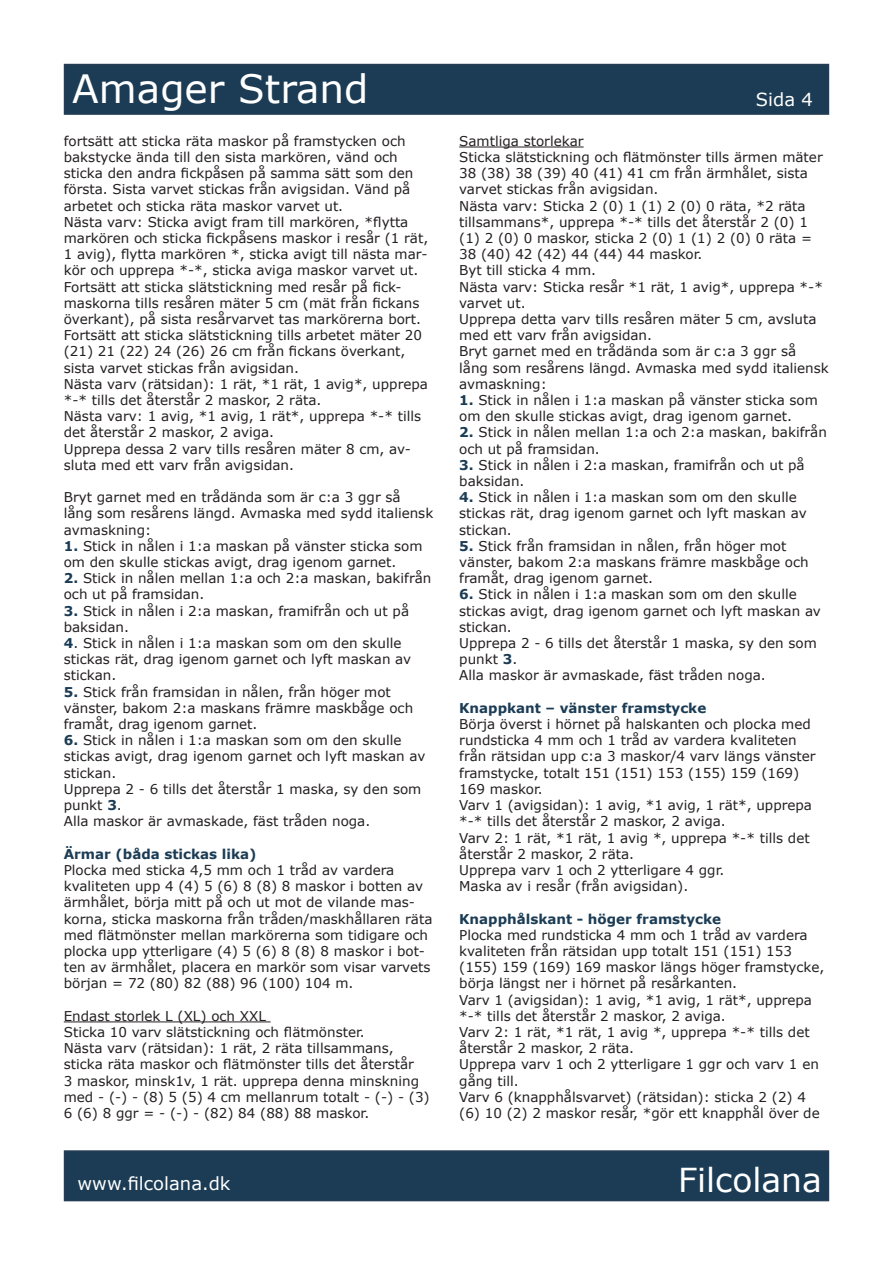
<style>
.page{position:relative;width:893px;height:1263px;background:#fff}
.page>*{position:absolute;margin:0;border:0;box-sizing:border-box;transform-origin:0 0}
.t1{font:39px "Verdana";color:#fff}
.t2{font:33px "Verdana";color:#fff}
.t3{font:18px "Verdana";color:#fff}
.krop{font:13.5px/16.2px "Verdana";color:#231f20}
.krop-2{font:700 13.5px "Verdana";color:#1b3c54}
.s1{font-weight:700;color:#1b3c54}
</style>
<div class="page">
<div style="left:64px;top:64px;width:765px;height:51px;background:#1b3c54;border:2px solid #243c54"></div>
<div style="left:64px;top:1150px;width:765px;height:51px;background:#1b3c54;border:2px solid #243c54"></div>
<hr style="left:64px;top:1021px;width:207px;height:1px;background:#231f20">
<hr style="left:459px;top:147px;width:125px;height:1px;background:#231f20">
<h1 class="t1" style="left:72px;top:62px;width:298px">Amager Strand</h1>
<p class="krop" style="left:64px;top:133px;width:351px">fortsätt att sticka räta maskor på framstycken och bakstycke ända till den sista markören, vänd och sticka den andra fickpåsen på samma sätt som den första. Sista varvet stickas från avigsidan. Vänd på arbetet och sticka räta maskor varvet ut.</p>
<p class="krop" style="left:64px;top:214px;width:366px">Nästa varv: Sticka avigt fram till markören, *flytta markören och sticka fickpåsens maskor i resår (1 rät, 1 avig), flytta markören *, sticka avigt till nästa mar&shy;kör och upprepa *-*, sticka aviga maskor varvet ut.</p>
<p class="krop" style="left:64px;top:278px;width:359px">Fortsätt att sticka slätstickning med resår på fick&shy;maskorna tills resåren mäter 5 cm (mät från fickans överkant), på sista resårvarvet tas markörerna bort.</p>
<p class="krop" style="left:64px;top:327px;width:360px">Fortsätt att sticka slätstickning tills arbetet mäter 20 (21) 21 (22) 24 (26) 26 cm från fickans överkant, sista varvet stickas från avigsidan.</p>
<p class="krop" style="left:64px;top:376px;width:366px">Nästa varv (rätsidan): 1 rät, *1 rät, 1 avig*, upprepa *-* tills det återstår 2 maskor, 2 räta.</p>
<p class="krop" style="left:64px;top:408px;width:359px">Nästa varv: 1 avig, *1 avig, 1 rät*, upprepa *-* tills det återstår 2 maskor, 2 aviga.</p>
<p class="krop" style="left:64px;top:440px;width:349px">Upprepa dessa 2 varv tills resåren mäter 8 cm, av&shy;sluta med ett varv från avigsidan.</p>
<p class="krop" style="left:64px;top:489px;width:371px">Bryt garnet med en trådända som är c:a 3 ggr så<br>lång som resårens längd. Avmaska med sydd italiensk avmaskning:</p>
<p class="krop" style="left:64px;top:538px;width:360px"><span class="s1">1.</span> Stick in nålen i 1:a maskan på vänster sticka som om den skulle stickas avigt, drag igenom garnet.</p>
<p class="krop" style="left:64px;top:570px;width:369px"><span class="s1">2.</span> Stick in nålen mellan 1:a och 2:a maskan, bakifrån och ut på framsidan.</p>
<p class="krop" style="left:64px;top:602px;width:347px"><span class="s1">3.</span> Stick in nålen i 2:a maskan, framifrån och ut på baksidan.</p>
<p class="krop" style="left:64px;top:635px;width:349px"><span class="s1">4</span>. Stick in nålen i 1:a maskan som om den skulle stickas rät, drag igenom garnet och lyft maskan av stickan.</p>
<p class="krop" style="left:64px;top:683px;width:351px"><span class="s1">5.</span> Stick från framsidan in nålen, från höger mot vänster, bakom 2:a maskans främre maskbåge och framåt, drag igenom garnet.</p>
<p class="krop" style="left:64px;top:732px;width:363px"><span class="s1">6.</span> Stick in nålen i 1:a maskan som om den skulle stickas avigt, drag igenom garnet och lyft maskan av stickan.</p>
<p class="krop" style="left:64px;top:781px;width:359px">Upprepa 2 - 6 tills det återstår 1 maska, sy den som punkt <span class="s1">3</span>.</p>
<p class="krop" style="left:64px;top:813px;width:308px">Alla maskor är avmaskade, fäst tråden noga.</p>
<p class="krop-2" style="left:64px;top:844px;width:194px">Ärmar (båda stickas lika)</p>
<p class="krop" style="left:64px;top:862px;width:370px">Plocka med sticka 4,5 mm och 1 tråd av vardera kvaliteten upp 4 (4) 5 (6) 8 (8) 8 maskor i botten av ärmhålet, börja mitt på och ut mot de vilande mas&shy;korna, sticka maskorna från tråden/maskhållaren räta med flätmönster mellan markörerna som tidigare och plocka upp ytterligare (4) 5 (6) 8 (8) 8 maskor i bot&shy;ten av ärmhålet, placera en markör som visar varvets början = 72 (80) 82 (88) 96 (100) 104 m.</p>
<p class="krop" style="left:64px;top:1007px;width:204px">Endast storlek L (XL) och XXL</p>
<p class="krop" style="left:64px;top:1024px;width:302px">Sticka 10 varv slätstickning och flätmönster.</p>
<p class="krop" style="left:64px;top:1040px;width:367px">Nästa varv (rätsidan): 1 rät, 2 räta tillsammans, sticka räta maskor och flätmönster tills det återstår<br>3 maskor, minsk1v, 1 rät. upprepa denna minskning med - (-) - (8) 5 (5) 4 cm mellanrum totalt - (-) - (3)<br>6 (6) 8 ggr = - (-) - (82) 84 (88) 88 maskor.</p>
<h3 class="t3" style="left:756px;top:87px;width:59px">Sida 4</h3>
<p class="krop" style="left:459px;top:133px;width:126px">Samtliga storlekar</p>
<p class="krop" style="left:459px;top:149px;width:365px">Sticka slätstickning och flätmönster tills ärmen mäter<br>38 (38) 38 (39) 40 (41) 41 cm från ärmhålet, sista varvet stickas från avigsidan.</p>
<p class="krop" style="left:459px;top:197px;width:354px">Nästa varv: Sticka 2 (0) 1 (1) 2 (0) 0 räta, *2 räta tillsammans*, upprepa *-* tills det återstår 2 (0) 1 (1) 2 (0) 0 maskor, sticka 2 (0) 1 (1) 2 (0) 0 räta = 38 (40) 42 (42) 44 (44) 44 maskor.</p>
<p class="krop" style="left:459px;top:262px;width:138px">Byt till sticka 4 mm.</p>
<p class="krop" style="left:459px;top:278px;width:365px">Nästa varv: Sticka resår *1 rät, 1 avig*, upprepa *-* varvet ut.</p>
<p class="krop" style="left:459px;top:311px;width:359px">Upprepa detta varv tills resåren mäter 5 cm, avsluta med ett varv från avigsidan.</p>
<p class="krop" style="left:459px;top:343px;width:371px">Bryt garnet med en trådända som är c:a 3 ggr så<br>lång som resårens längd. Avmaska med sydd italiensk avmaskning:</p>
<p class="krop" style="left:459px;top:392px;width:360px"><span class="s1">1.</span> Stick in nålen i 1:a maskan på vänster sticka som om den skulle stickas avigt, drag igenom garnet.</p>
<p class="krop" style="left:459px;top:424px;width:369px"><span class="s1">2.</span> Stick in nålen mellan 1:a och 2:a maskan, bakifrån och ut på framsidan.</p>
<p class="krop" style="left:459px;top:457px;width:347px"><span class="s1">3.</span> Stick in nålen i 2:a maskan, framifrån och ut på baksidan.</p>
<p class="krop" style="left:459px;top:489px;width:349px"><span class="s1">4.</span> Stick in nålen i 1:a maskan som om den skulle stickas rät, drag igenom garnet och lyft maskan av stickan.</p>
<p class="krop" style="left:459px;top:538px;width:351px"><span class="s1">5.</span> Stick från framsidan in nålen, från höger mot vänster, bakom 2:a maskans främre maskbåge och framåt, drag igenom garnet.</p>
<p class="krop" style="left:459px;top:586px;width:363px"><span class="s1">6.</span> Stick in nålen i 1:a maskan som om den skulle stickas avigt, drag igenom garnet och lyft maskan av stickan.</p>
<p class="krop" style="left:459px;top:635px;width:359px">Upprepa 2 - 6 tills det återstår 1 maska, sy den som punkt <span class="s1">3</span>.</p>
<p class="krop" style="left:459px;top:667px;width:308px">Alla maskor är avmaskade, fäst tråden noga.</p>
<p class="krop-2" style="left:459px;top:698px;width:249px">Knappkant – vänster framstycke</p>
<p class="krop" style="left:459px;top:716px;width:358px">Börja överst i hörnet på halskanten och plocka med rundsticka 4 mm och 1 tråd av vardera kvaliteten från rätsidan upp c:a 3 maskor/4 varv längs vänster framstycke, totalt 151 (151) 153 (155) 159 (169)<br>169 maskor.</p>
<p class="krop" style="left:459px;top:797px;width:354px">Varv 1 (avigsidan): 1 avig, *1 avig, 1 rät*, upprepa *-* tills det återstår 2 maskor, 2 aviga.</p>
<p class="krop" style="left:459px;top:829px;width:352px">Varv 2: 1 rät, *1 rät, 1 avig *, upprepa *-* tills det återstår 2 maskor, 2 räta.</p>
<p class="krop" style="left:459px;top:862px;width:267px">Upprepa varv 1 och 2 ytterligare 4 ggr.</p>
<p class="krop" style="left:459px;top:878px;width:230px">Maska av i resår (från avigsidan).</p>
<p class="krop-2" style="left:459px;top:909px;width:263px">Knapphålskant - höger framstycke</p>
<p class="krop" style="left:459px;top:926px;width:367px">Plocka med rundsticka 4 mm och 1 tråd av vardera kvaliteten från rätsidan upp totalt 151 (151) 153 (155) 159 (169) 169 maskor längs höger framstycke, börja längst ner i hörnet på resårkanten.</p>
<p class="krop" style="left:459px;top:991px;width:354px">Varv 1 (avigsidan): 1 avig, *1 avig, 1 rät*, upprepa *-* tills det återstår 2 maskor, 2 aviga.</p>
<p class="krop" style="left:459px;top:1024px;width:352px">Varv 2: 1 rät, *1 rät, 1 avig *, upprepa *-* tills det återstår 2 maskor, 2 räta.</p>
<p class="krop" style="left:459px;top:1056px;width:361px">Upprepa varv 1 och 2 ytterligare 1 ggr och varv 1 en gång till.</p>
<p class="krop" style="left:459px;top:1088px;width:362px">Varv 6 (knapphålsvarvet) (rätsidan): sticka 2 (2) 4 (6) 10 (2) 2 maskor resår, *gör ett knapphål över de</p>
<h3 class="t3" style="left:78px;top:1171px;width:154px">www.filcolana.dk</h3>
<h2 class="t2" style="left:678px;top:1157px;width:145px">Filcolana</h2>
</div>
